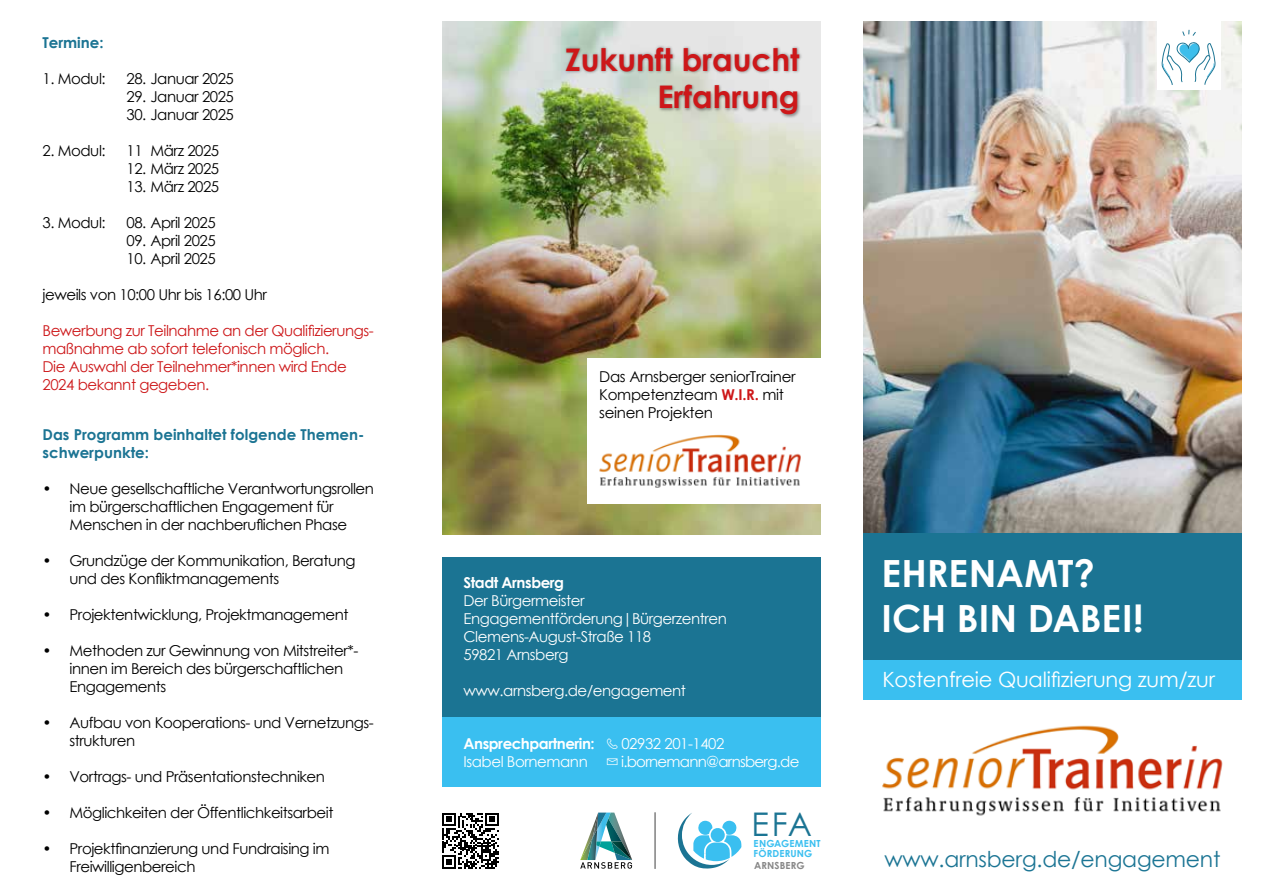
<style>
.page{position:relative;width:1263px;height:893px;background:#fff}
.page>*{position:absolute;margin:0;border:0;box-sizing:border-box;transform-origin:0 0}
.t1{font:700 37.5px/45px "Century Gothic";color:#fff}
.t2{font:32.7px "Century Gothic";color:#1b7493}
.t3{font:700 31.2px/37.3px "Century Gothic";color:#cd1719;text-align:right}
.t4{font:21.9px "Century Gothic";letter-spacing:-.01em;color:#1c7594}
.t5{font:21px "Century Gothic";letter-spacing:-.01em;color:#fff}
.t6{font:15px/18px "Century Gothic";letter-spacing:-.03em;color:#000}
.t7{font:15px/18px "Century Gothic";letter-spacing:-.03em;color:#cd1719}
.t8{font:15px/18px "Century Gothic";letter-spacing:-.03em;color:#fff}
.t9{font:700 15px/18px "Century Gothic";color:#1b7493}
.t10{font:15px/18px "Century Gothic";letter-spacing:-.05em;color:#fff}
.t11{font:700 15px "Century Gothic";letter-spacing:-.03em;color:#fff}
.t12{font:700 9.75px/10.2px "Century Gothic";letter-spacing:.015em;color:#3abff0}
.t13{font:700 9.75px "Century Gothic";letter-spacing:.015em;color:#878787}
.s1{font-weight:700;color:#cd1719}
</style>
<div class="page">
<img style="left:863px;top:21px;width:379px;height:512px">
<div style="left:863px;top:533px;width:379px;height:128px;background:#1b7493"></div>
<div style="left:863px;top:661px;width:379px;height:39px;background:#3abff0"></div>
<hr style="left:655px;top:812px;width:1px;height:57px;background:#000">
<svg style="left:580px;top:813px;width:52px;height:56px"></svg>
<svg style="left:677px;top:813px;width:64px;height:56px"></svg>
<div style="left:442px;top:557px;width:379px;height:160px;background:#1b7493"></div>
<div style="left:442px;top:717px;width:379px;height:70px;background:#3abff0"></div>
<div style="left:1157px;top:0;width:63px;height:89px;background:#fff"></div>
<svg style="left:1161px;top:42px;width:55px;height:43px"></svg>
<svg style="left:1182px;top:30px;width:14px;height:6px"></svg>
<img style="left:882px;top:725px;width:341px;height:91px">
<img style="left:442px;top:21px;width:379px;height:513px">
<svg style="left:442px;top:813px;width:56px;height:56px"></svg>
<div style="left:564px;top:45px;width:239px;height:74px;background:#000;opacity:.4"></div>
<div style="left:587px;top:358px;width:240px;height:145px;background:#fff"></div>
<img style="left:599px;top:434px;width:202px;height:54px">
<p class="t9" style="left:43px;top:33px;width:63px">Termine:</p>
<p class="t6" style="left:43px;top:69px;width:65px">1. Modul:</p>
<p class="t6" style="left:127px;top:69px;width:109px">28. Januar 2025</p>
<p class="t6" style="left:127px;top:87px;width:109px">29. Januar 2025</p>
<p class="t6" style="left:127px;top:105px;width:109px">30. Januar 2025</p>
<p class="t6" style="left:43px;top:141px;width:65px">2. Modul:</p>
<p class="t6" style="left:127px;top:141px;width:94px">11 März 2025</p>
<p class="t6" style="left:127px;top:159px;width:94px">12. März 2025</p>
<p class="t6" style="left:127px;top:177px;width:94px">13. März 2025</p>
<p class="t6" style="left:43px;top:213px;width:65px">3. Modul:</p>
<p class="t6" style="left:127px;top:213px;width:91px">08. April 2025</p>
<p class="t6" style="left:127px;top:231px;width:91px">09. April 2025</p>
<p class="t6" style="left:127px;top:249px;width:91px">10. April 2025</p>
<p class="t6" style="left:43px;top:285px;width:226px">jeweils von 10:00 Uhr bis 16:00 Uhr</p>
<p class="t7" style="left:43px;top:321px;width:333px">Bewerbung zur Teilnahme an der Qualifizierungs&shy;maßnahme ab sofort telefonisch möglich.<br>Die Auswahl der Teilnehmer*innen wird Ende 2024 bekannt gegeben.</p>
<h3 class="t3" style="left:565px;top:40px;width:236px">Zukunft braucht<br>Erfahrung</h3>
<p class="t6" style="left:599px;top:367px;width:198px">Das Arnsberger seniorTrainer<br>Kompetenzteam <span class="s1">W.I.R.</span> mit seinen Projekten</p>
<p class="t9" style="left:43px;top:425px;width:323px">Das Programm beinhaltet folgende Themen&shy;schwerpunkte:</p>
<p class="t6" style="left:70px;top:479px;width:306px;text-indent:-27px">• Neue gesellschaftliche Verantwortungsrollen im bürgerschaftlichen Engagement für<br>Menschen in der nachberuflichen Phase</p>
<p class="t6" style="left:70px;top:551px;width:287px;text-indent:-27px">• Grundzüge der Kommunikation, Beratung und des Konfliktmanagements</p>
<p class="t6" style="left:43px;top:605px;width:308px">• Projektentwicklung, Projektmanagement</p>
<p class="t6" style="left:70px;top:641px;width:290px;text-indent:-27px">• Methoden zur Gewinnung von Mitstreiter*- innen im Bereich des bürgerschaftlichen<br>Engagements</p>
<p class="t6" style="left:70px;top:713px;width:306px;text-indent:-27px">• Aufbau von Kooperations- und Vernetzungs&shy;strukturen</p>
<p class="t6" style="left:43px;top:767px;width:284px">• Vortrags- und Präsentationstechniken</p>
<p class="t6" style="left:43px;top:803px;width:292px">• Möglichkeiten der Öffentlichkeitsarbeit</p>
<p class="t6" style="left:70px;top:839px;width:262px;text-indent:-27px">• Projektfinanzierung und Fundraising im<br>Freiwilligenbereich</p>
<h3 class="t4" style="left:884px;top:844px;width:337px">www.arnsberg.de/engagement</h3>
<h1 class="t1" style="left:881px;top:549px;width:264px">EHRENAMT?<br>ICH BIN DABEI!</h1>
<h3 class="t5" style="left:882px;top:665px;width:334px">Kostenfreie Qualifizierung zum/zur</h3>
<p class="t11" style="left:463px;top:571px;width:102px">Stadt Arnsberg</p>
<p class="t8" style="left:463px;top:592px;width:265px">Der Bürgermeister<br>Engagementförderung|Bürgerzentren<br>Clemens-August-Straße 118<br>59821 Arnsberg</p>
<p class="t8" style="left:463px;top:682px;width:224px">www.arnsberg.de/engagement</p>
<p class="t11" style="left:463px;top:732px;width:133px">Ansprechpartnerin:</p>
<p class="t8" style="left:463px;top:752px;width:126px">Isabel Bornemann</p>
<p class="t10" style="left:621px;top:734px;width:180px">02932 201-1402 i.bornemann@arnsberg.de</p>
<h2 class="t2" style="left:751px;top:801px;width:62px">EFA</h2>
<p class="t12" style="left:754px;top:838px;width:68px">ENGAGEMENT<br>FÖRDERUNG</p>
<p class="t13" style="left:754px;top:858px;width:52px">ARNSBERG</p>
</div>
